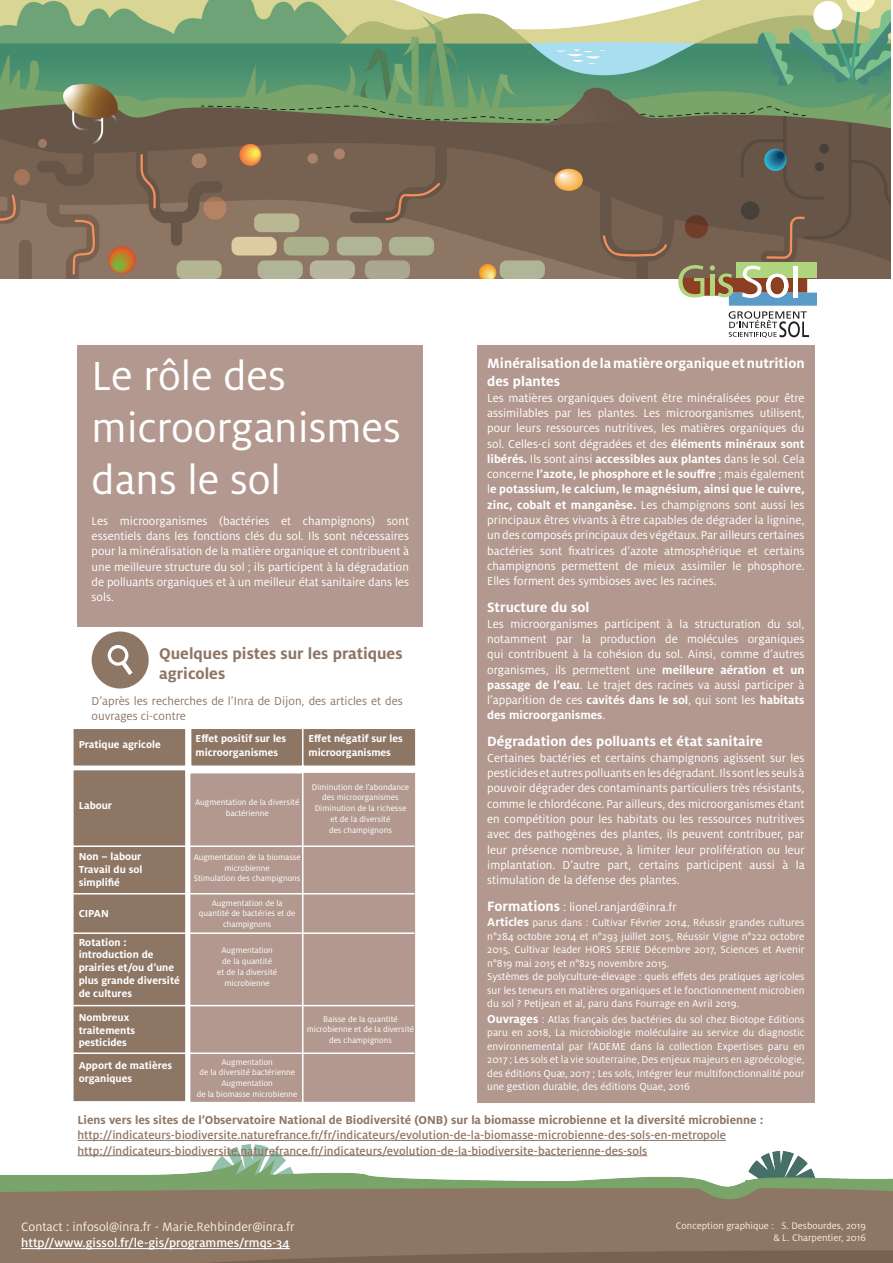
<style>
.page{position:relative;width:893px;height:1263px;background:#fff}
.page>*{position:absolute;margin:0;border:0;box-sizing:border-box;transform-origin:0 0}
.t1{font:45px/51.8px "Milo Pro";color:#fff}
.t2{font:700 17.25px/20.7px "Milo Pro";color:#8e7665}
.t3{font:700 15px/18px "Milo Pro";color:#fff}
.t4{font:13.5px "Milo Pro";color:#f6eee2}
.t5{font:500 13.5px "Milo Pro";color:#fff}
.t6{font:12.75px/15.3px "Milo Pro";color:#fff;text-align:justify}
.t7{font:500 12.75px/15.3px "Milo Pro";color:#8e7665}
.t8{font:700 12.75px "Milo Pro";color:#8e7665}
.t9{font:12.75px/15.3px "Milo Pro";color:#8e7665}
.t10{font:11.25px/13.5px "Milo Pro";color:#fff}
.t11{font:700 11.25px/12.8px "Milo Pro";color:#fff}
.t12{font:10.5px/12.6px "Milo Pro";color:#f6eee2;text-align:right}
.t13{font:9px/10.8px "Milo Pro";color:#fff;text-align:center}
.s1{font-weight:700}
.s2{font-weight:700;font-size:15px}
.s3{font-weight:700;font-size:12.75px}
</style>
<div class="page">
<div style="left:72px;top:769px;width:115px;height:333px;background:#8e7665;border:2px solid #fff"></div>
<div style="left:189px;top:772px;width:114px;height:331px;background:#b2988f;border:2px solid #fff"></div>
<div style="left:302px;top:771px;width:115px;height:332px;background:#b2988f;border:2px solid #fff"></div>
<img style="left:0;top:1144px;width:893px;height:119px">
<div style="left:78px;top:345px;width:345px;height:282px;background:#b2988f"></div>
<div style="left:477px;top:346px;width:338px;height:757px;background:#b2988f"></div>
<div style="left:92px;top:631px;width:57px;height:57px;background:#8e7665;border-radius:50%"></div>
<div style="left:108px;top:645px;width:20px;height:21px;border:3px solid #fff;border-radius:50%"></div>
<svg style="left:117px;top:657px;width:16px;height:18px"></svg>
<hr style="left:21px;top:1248px;width:269px;height:1px;background:#fff">
<img style="left:0;top:0;width:891px;height:278px">
<div style="left:736px;top:262px;width:81px;height:16px;background:#b0d57e"></div>
<svg style="left:678px;top:265px;width:139px;height:73px"></svg>
<hr style="left:77px;top:1140px;width:649px;height:1px;background:#8e7665">
<hr style="left:77px;top:1155px;width:570px;height:1px;background:#8e7665">
<div style="left:72px;top:727px;width:115px;height:40px;background:#8e7665;border:2px solid #fff"></div>
<div style="left:190px;top:727px;width:114px;height:40px;background:#8e7665;border:2px solid #fff"></div>
<div style="left:302px;top:727px;width:115px;height:40px;background:#8e7665;border:2px solid #fff"></div>
<hr style="left:72px;top:845px;width:343px;height:2px;background:#fff">
<hr style="left:72px;top:893px;width:343px;height:1px;background:#fff">
<hr style="left:72px;top:932px;width:343px;height:2px;background:#fff">
<hr style="left:72px;top:1005px;width:343px;height:1px;background:#fff">
<hr style="left:72px;top:1052px;width:343px;height:2px;background:#fff">
<h1 class="t1" style="left:92px;top:350px;width:310px">Le rôle des microorganismes dans le sol</h1>
<p class="t6" style="left:92px;top:513px;width:319px">Les microorganismes (bactéries et champignons) sont essentiels dans les fonctions clés du sol. Ils sont nécessaires pour la minéralisation de la matière organique et contribuent à une meilleure structure du sol ; ils participent à la dégradation de polluants organiques et à un meilleur état sanitaire dans les sols.</p>
<h2 class="t2" style="left:159px;top:643px;width:245px">Quelques pistes sur les pratiques agricoles</h2>
<p class="t9" style="left:92px;top:693px;width:313px">D’après les recherches de l’Inra de Dijon, des articles et des ouvrages ci-contre</p>
<p class="t11" style="left:79px;top:738px;width:84px">Pratique agricole</p>
<p class="t11" style="left:79px;top:799px;width:35px">Labour</p>
<p class="t11" style="left:79px;top:850px;width:65px;text-align:justify">Non – labour Travail du sol simplifié</p>
<p class="t11" style="left:79px;top:907px;width:32px">CIPAN</p>
<p class="t11" style="left:79px;top:936px;width:103px">Rotation : introduction de prairies et/ou d’une plus grande diversité de cultures</p>
<p class="t11" style="left:79px;top:1011px;width:58px">Nombreux traitements pesticides</p>
<p class="t11" style="left:79px;top:1059px;width:95px">Apport de matières organiques</p>
<p class="t11" style="left:196px;top:732px;width:92px;line-height:13.5px">Effet positif sur les microorganismes</p>
<p class="t13" style="left:195px;top:796px;width:106px">Augmentation de la diversité bactérienne</p>
<p class="t13" style="left:194px;top:852px;width:109px">Augmentation de la biomasse microbienne<br>Stimulation des champignons</p>
<p class="t13" style="left:199px;top:897px;width:98px">Augmentation de la quantité de bactéries et de champignons</p>
<p class="t13" style="left:217px;top:945px;width:61px">Augmentation de la quantité<br>et de la diversité microbienne</p>
<p class="t11" style="left:309px;top:732px;width:96px;line-height:13.5px">Effet négatif sur les microorganismes</p>
<p class="t13" style="left:312px;top:781px;width:99px">Diminution de l’abondance des microorganismes<br>Diminution de la richesse et de la diversité<br>des champignons</p>
<p class="t13" style="left:197px;top:1056px;width:102px">Augmentation<br>de la diversité bactérienne<br>Augmentation<br>de la biomasse microbienne</p>
<p class="t13" style="left:307px;top:1013px;width:109px">Baisse de la quantité microbienne et de la diversité des champignons</p>
<p class="t3" style="left:487px;top:355px;width:319px">Minéralisation de la matière organique et nutrition des plantes</p>
<p class="t6" style="left:487px;top:390px;width:319px">Les matières organiques doivent être minéralisées pour être assimilables par les plantes. Les microorganismes utilisent, pour leurs ressources nutritives, les matières organiques du sol. Celles-ci sont dégradées et des <span class="s1">éléments minéraux sont libérés.</span> Ils sont ainsi <span class="s1">accessibles aux plantes</span> dans le sol. Cela concerne <span class="s1">l’azote, le phosphore et le souffre</span> ; mais également l<span class="s1">e potassium, le calcium, le magnésium, ainsi que le cuivre, zinc, cobalt et manganèse.</span> Les champignons sont aussi les principaux êtres vivants à être capables de dégrader la lignine, un des composés principaux des végétaux. Par ailleurs certaines bactéries sont fixatrices d’azote atmosphérique et certains champignons permettent de mieux assimiler le phosphore.<br>Elles forment des symbioses avec les racines.</p>
<p class="t3" style="left:487px;top:598px;width:104px">Structure du sol</p>
<p class="t6" style="left:487px;top:616px;width:319px">Les microorganismes participent à la structuration du sol, notamment par la production de molécules organiques qui contribuent à la cohésion du sol. Ainsi, comme d’autres organismes, ils permettent une <span class="s1">meilleure aération et un passage de l’eau</span>. Le trajet des racines va aussi participer à l’apparition de ces <span class="s1">cavités dans le sol</span>, qui sont les <span class="s1">habitats des microorganismes</span>.</p>
<p class="t3" style="left:487px;top:733px;width:277px">Dégradation des polluants et état sanitaire</p>
<p class="t6" style="left:487px;top:750px;width:319px">Certaines bactéries et certains champignons agissent sur les pesticides et autres polluants en les dégradant. Ils sont les seuls à pouvoir dégrader des contaminants particuliers très résistants, comme le chlordécone. Par ailleurs, des microorganismes étant en compétition pour les habitats ou les ressources nutritives avec des pathogènes des plantes, ils peuvent contribuer, par leur présence nombreuse, à limiter leur prolifération ou leur implantation. D’autre part, certains participent aussi à la stimulation de la défense des plantes.</p>
<p class="t6" style="left:487px;top:899px;width:191px"><span class="s2">Formations</span> : lionel.ranjard@inra.fr</p>
<p class="t10" style="left:487px;top:916px;width:319px"><span class="s3">Articles</span> parus dans : Cultivar Février 2014, Réussir grandes cultures n°284 octobre 2014 et n°293 juillet 2015, Réussir Vigne n°222 octobre 2015, Cultivar leader HORS SERIE Décembre 2017, Sciences et Avenir n°819 mai 2015 et n°825 novembre 2015.<br>Systèmes de polyculture-élevage : quels effets des pratiques agricoles sur les teneurs en matières organiques et le fonctionnement microbien du sol ? Petijean et al, paru dans Fourrage en Avril 2019.</p>
<p class="t10" style="left:487px;top:1012px;width:319px;text-align:justify"><span class="s3">Ouvrages</span> : Atlas français des bactéries du sol chez Biotope Editions paru en 2018, La microbiologie moléculaire au service du diagnostic environnemental par l’ADEME dans la collection Expertises paru en 2017 ; Les sols et la vie souterraine, Des enjeux majeurs en agroécologie, des éditions Quæ, 2017 ; Les sols, Intégrer leur multifonctionnalité pour une gestion durable, des éditions Quae, 2016</p>
<p class="t8" style="left:77px;top:1113px;width:688px">Liens vers les sites de l’Observatoire National de Biodiversité (ONB) sur la biomasse microbienne et la diversité microbienne :</p>
<p class="t7" style="left:77px;top:1128px;width:650px">http://indicateurs-biodiversite.naturefrance.fr/fr/indicateurs/evolution-de-la-biomasse-microbienne-des-sols-en-metropole http://indicateurs-biodiversite.naturefrance.fr/indicateurs/evolution-de-la-biodiversite-bacterienne-des-sols</p>
<p class="t4" style="left:21px;top:1219px;width:275px">Contact : infosol@inra.fr - Marie.Rehbinder@inra.fr</p>
<p class="t5" style="left:21px;top:1236px;width:270px">http//www.gissol.fr/le-gis/programmes/rmqs-34</p>
<p class="t12" style="left:676px;top:1219px;width:192px">Conception graphique : S. Desbourdes, 2019 &amp; L. Charpentier, 2016</p>
</div>
